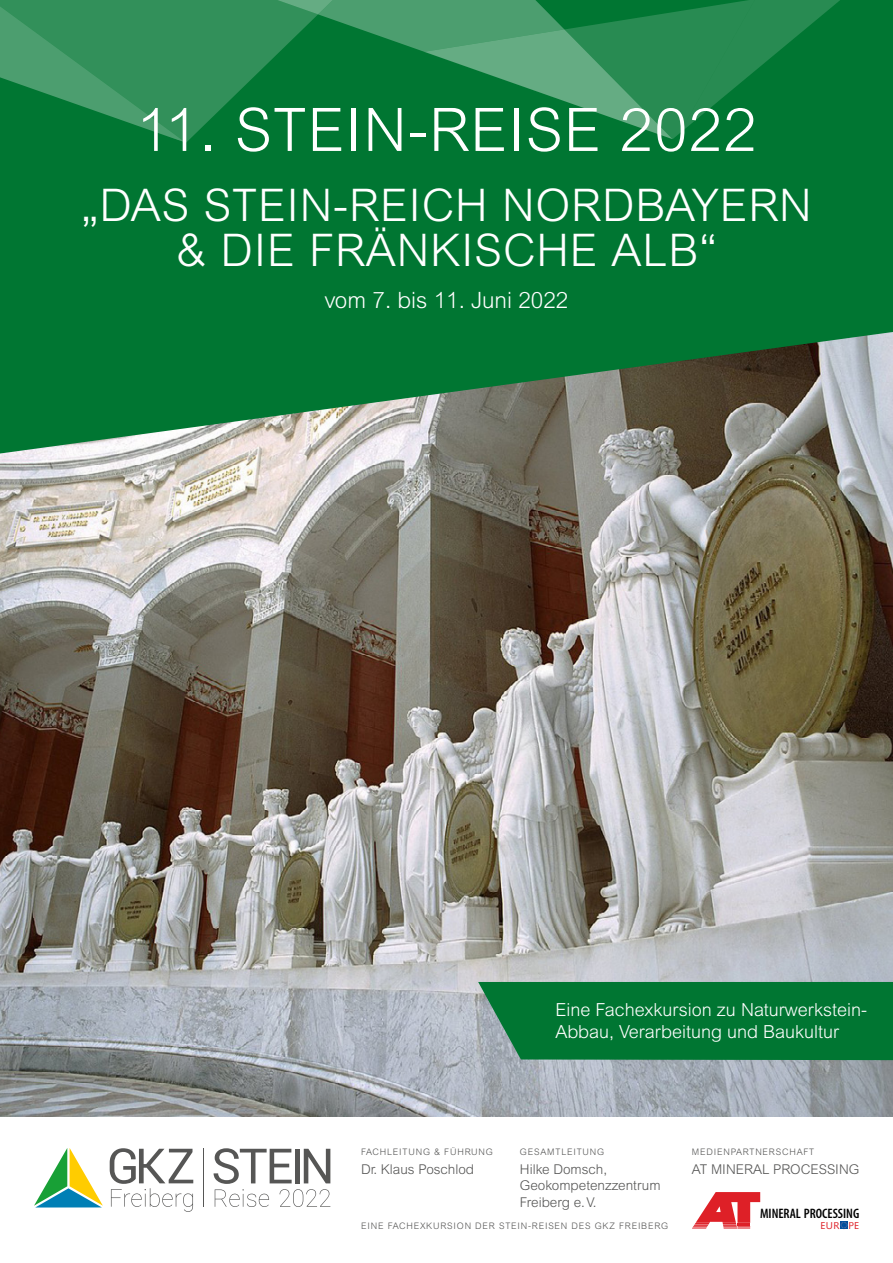
<style>
.page{position:relative;width:893px;height:1263px;background:#fff}
.page>*{position:absolute;margin:0;border:0;box-sizing:border-box;transform-origin:0 0}
.t1{font:300 60px "Arial MT Pro";letter-spacing:.02em;color:#fff}
.t2{font:300 45px/45px "Arial MT Pro";letter-spacing:.02em;color:#fff;text-align:center}
.t3{font:300 22.5px "Arial MT Pro";color:#fff}
.t4{font:300 18px/22.5px "Arial MT Pro";color:#fff}
.t5{font:600 condensed 13.8px "Myriad Pro";color:#000}
.t6{font:300 13.5px/16.5px "Arial MT Pro";color:#565655}
.t7{font:10.05px "Syntax LT Std";letter-spacing:.03em;color:#de2027}
.t8{font:300 9px "Arial MT Pro";letter-spacing:.09em;color:#565655}
</style>
<div class="page">
<img style="left:0;top:453px;width:893px;height:663px">
<svg style="left:0;top:0;width:893px;height:453px;background:#1b7a41"></svg>
<svg style="left:755px;top:0;width:107px;height:134px;background:#087a38"></svg>
<svg style="left:673px;top:0;width:82px;height:139px;background:#1c8548"></svg>
<svg style="left:186px;top:0;width:132px;height:143px;background:#288b52"></svg>
<svg style="left:0;top:0;width:186px;height:143px;background:#2c8d55"></svg>
<svg style="left:208px;top:0;width:465px;height:139px;background:#22884d"></svg>
<div style="left:478px;top:982px;width:415px;height:78px;background:#007632"></div>
<svg style="left:692px;top:1192px;width:68px;height:36px"></svg>
<svg style="left:840px;top:1221px;width:8px;height:8px"></svg>
<svg style="left:110px;top:1148px;width:83px;height:64px"></svg>
<svg style="left:34px;top:1148px;width:69px;height:59px"></svg>
<svg style="left:214px;top:1148px;width:116px;height:59px"></svg>
<div style="left:295px;top:1149px;width:5px;height:34px;background:#565655"></div>
<hr style="left:204px;top:1149px;width:1px;height:58px;background:#565655">
<h1 class="t1" style="left:136px;top:93px;width:622px">11. STEIN-REISE 2022</h1>
<h2 class="t2" style="left:81px;top:184px;width:732px">„DAS STEIN-REICH NORDBAYERN &amp; DIE FRÄNKISCHE ALB“</h2>
<h3 class="t3" style="left:325px;top:286px;width:245px">vom 7. bis 11. Juni 2022</h3>
<h3 class="t4" style="left:555px;top:998px;width:313px">Eine Fachexkursion zu Naturwerkstein-<br>Abbau, Verarbeitung und Baukultur</h3>
<p class="t8" style="left:361px;top:1146px;width:133px">FACHLEITUNG &amp; FÜHRUNG</p>
<p class="t8" style="left:692px;top:1146px;width:124px">MEDIENPARTNERSCHAFT</p>
<h3 class="t6" style="left:520px;top:1161px;width:89px">Hilke Domsch,</h3>
<h3 class="t6" style="left:692px;top:1161px;width:169px">AT MINERAL PROCESSING</h3>
<h3 class="t6" style="left:520px;top:1177px;width:142px">Geokompetenzzentrum<br>Freiberg e.V.</h3>
<p class="t8" style="left:520px;top:1146px;width:86px">GESAMTLEITUNG</p>
<h3 class="t6" style="left:361px;top:1161px;width:115px">Dr. Klaus Poschlod</h3>
<h3 class="t5" style="left:760px;top:1205px;width:101px">MINERAL PROCESSING</h3>
<p class="t8" style="left:361px;top:1220px;width:308px">EINE FACHEXKURSION DER STEIN-REISEN DES GKZ FREIBERG</p>
<p class="t7" style="left:821px;top:1219px;width:40px">EUROPE</p>
</div>
